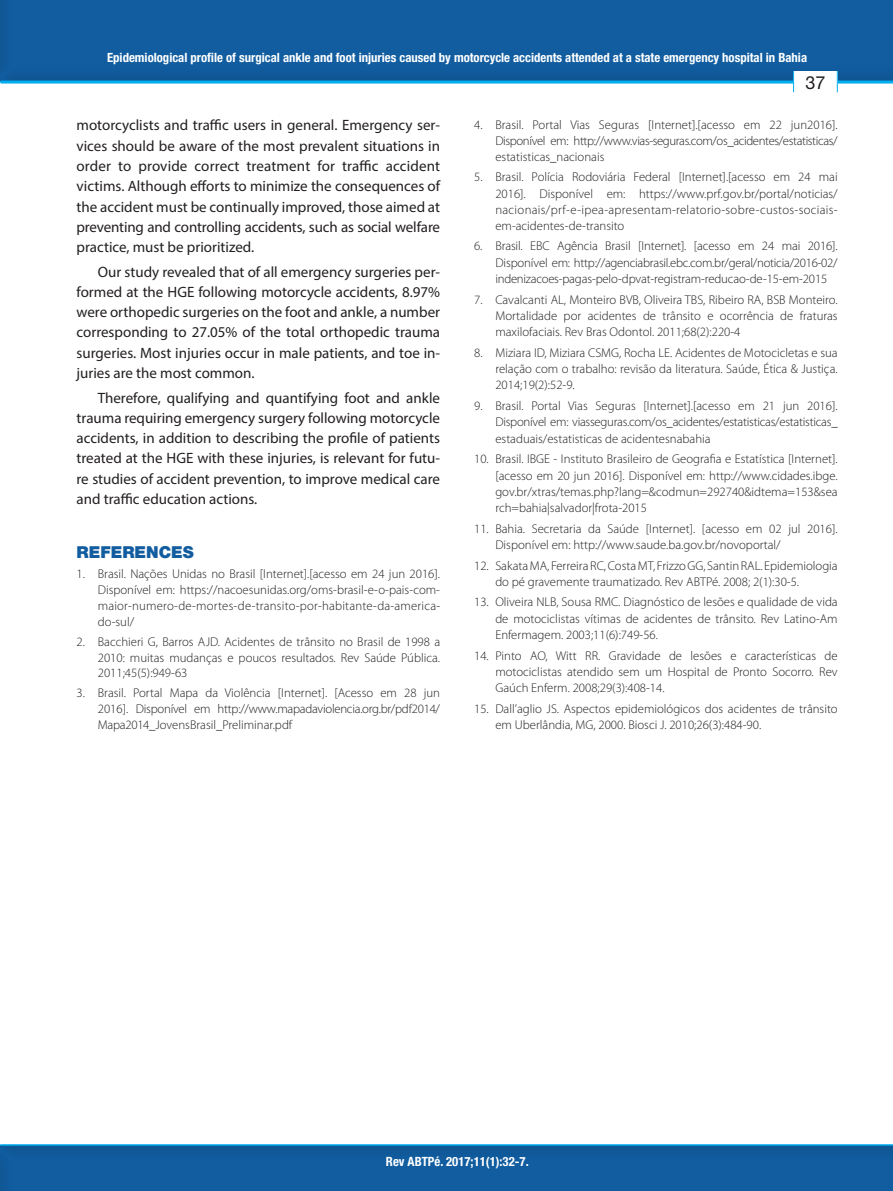
<style>
.page{position:relative;width:893px;height:1191px;background:#fff}
.page>*{position:absolute;margin:0;border:0;box-sizing:border-box;transform-origin:0 0}
.t1{font:18px "Helvetica Neue";color:#231f20}
.t2{font:900 16.5px "Helvetica Neue";color:#115da0}
.t3{font:15px/20.2px "Myriad Pro";color:#231f20;text-align:justify}
.t4{font:300 12.75px/16.4px "Myriad Pro";color:#231f20;text-align:justify}
.t5{font:700 condensed 12.75px "Helvetica Neue";color:#fff}
</style>
<div class="page">
<div style="left:0;top:0;width:893px;height:84px;background:#115da0"></div>
<hr style="left:0;top:81px;width:893px;height:3px;background:#00aeef">
<div style="left:793px;top:71px;width:45px;height:21px;background:#fff"></div>
<svg style="left:793px;top:71px;width:1px;height:21px"></svg>
<svg style="left:837px;top:71px;width:1px;height:21px"></svg>
<div style="left:0;top:1143px;width:893px;height:48px;background:#115da0"></div>
<hr style="left:0;top:1144px;width:893px;height:1px;background:#00aeef">
<p class="t5" style="left:107px;top:50px;width:701px">Epidemiological profile of surgical ankle and foot injuries caused by motorcycle accidents attended at a state emergency hospital in Bahia</p>
<p class="t3" style="left:77px;top:115px;width:365px">motorcyclists and traffic users in general. Emergency ser&shy;vices should be aware of the most prevalent situations in order to provide correct treatment for traffic accident victims. Although efforts to minimize the consequences of the accident must be continually improved, those aimed at preventing and controlling accidents, such as social welfare practice, must be prioritized.</p>
<p class="t3" style="left:77px;top:261px;width:365px;text-indent:21px">Our study revealed that of all emergency surgeries per&shy;formed at the HGE following motorcycle accidents, 8.97% were orthopedic surgeries on the foot and ankle, a number corresponding to 27.05% of the total orthopedic trauma surgeries. Most injuries occur in male patients, and toe in&shy;juries are the most common.</p>
<p class="t3" style="left:77px;top:387px;width:365px;text-indent:21px">Therefore, qualifying and quantifying foot and ankle trauma requiring emergency surgery following motorcycle accidents, in addition to describing the profile of patients treated at the HGE with these injuries, is relevant for futu&shy;re studies of accident prevention, to improve medical care and traffic education actions.</p>
<p class="t2" style="left:77px;top:542px;width:119px">REFERENCES</p>
<p class="t4" style="left:98px;top:566px;width:344px;line-height:15.8px;text-indent:-21px">1. Brasil. Nações Unidas no Brasil [Internet].[acesso em 24 jun 2016].<br>Disponível em: https://nacoesunidas.org/oms-brasil-e-o-pais-com&shy;maior-numero-de-mortes-de-transito-por-habitante-da-america&shy;do-sul/</p>
<p class="t4" style="left:98px;top:634px;width:344px;line-height:15.8px;text-indent:-21px">2. Bacchieri G, Barros AJD. Acidentes de trânsito no Brasil de 1998 a 2010: muitas mudanças e poucos resultados. Rev Saúde Pública.<br>2011;45(5):949-63</p>
<p class="t4" style="left:98px;top:685px;width:344px;line-height:15.8px;text-indent:-21px">3. Brasil. Portal Mapa da Violência [Internet]. [Acesso em 28 jun 2016]. Disponível em http://www.mapadaviolencia.org.br/pdf2014/ Mapa2014_JovensBrasil_Preliminar.pdf</p>
<h1 class="t1" style="left:805px;top:72px;width:22px">37</h1>
<p class="t4" style="left:495px;top:116px;width:344px;text-indent:-21px">4. Brasil. Portal Vias Seguras [Internet].[acesso em 22 jun2016].<br>Disponível em: http://www.vias-seguras.com/os_acidentes/estatisticas/ estatisticas_nacionais</p>
<p class="t4" style="left:495px;top:169px;width:344px;text-indent:-21px">5. Brasil. Polícia Rodoviária Federal [Internet].[acesso em 24 mai 2016]. Disponível em: https://www.prf.gov.br/portal/noticias/ nacionais/prf-e-ipea-apresentam-relatorio-sobre-custos-sociais&shy;em-acidentes-de-transito</p>
<p class="t4" style="left:495px;top:238px;width:344px;text-indent:-21px">6. Brasil. EBC Agência Brasil [Internet]. [acesso em 24 mai 2016].<br>Disponível em: http://agenciabrasil.ebc.com.br/geral/noticia/2016-02/ indenizacoes-pagas-pelo-dpvat-registram-reducao-de-15-em-2015</p>
<p class="t4" style="left:495px;top:291px;width:344px;text-indent:-21px">7. Cavalcanti AL, Monteiro BVB, Oliveira TBS, Ribeiro RA, BSB Monteiro.<br>Mortalidade por acidentes de trânsito e ocorrência de fraturas maxilofaciais. Rev Bras Odontol. 2011;68(2):220-4</p>
<p class="t4" style="left:495px;top:344px;width:344px;text-indent:-21px">8. Miziara ID, Miziara CSMG, Rocha LE. Acidentes de Motocicletas e sua relação com o trabalho: revisão da literatura. Saúde, Ética &amp; Justiça.<br>2014;19(2):52-9.</p>
<p class="t4" style="left:495px;top:398px;width:344px;text-indent:-21px">9. Brasil. Portal Vias Seguras [Internet].[acesso em 21 jun 2016].<br>Disponível em: viasseguras.com/os_acidentes/estatisticas/estatisticas_ estaduais/estatisticas de acidentesnabahia</p>
<p class="t4" style="left:495px;top:451px;width:344px;text-indent:-21px">10. Brasil. IBGE - Instituto Brasileiro de Geografia e Estatística [Internet]. [acesso em 20 jun 2016]. Disponível em: http://www.cidades.ibge. gov.br/xtras/temas.php?lang=&amp;codmun=292740&amp;idtema=153&amp;sea rch=bahia|salvador|frota-2015</p>
<p class="t4" style="left:495px;top:520px;width:344px;text-indent:-21px">11. Bahia. Secretaria da Saúde [Internet]. [acesso em 02 jul 2016].<br>Disponível em: http://www.saude.ba.gov.br/novoportal/</p>
<p class="t4" style="left:495px;top:557px;width:344px;text-indent:-21px">12. Sakata MA, Ferreira RC, Costa MT, Frizzo GG, Santin RAL. Epidemiologia do pé gravemente traumatizado. Rev ABTPé. 2008; 2(1):30-5.</p>
<p class="t4" style="left:495px;top:594px;width:344px;text-indent:-21px">13. Oliveira NLB, Sousa RMC. Diagnóstico de lesões e qualidade de vida de motociclistas vítimas de acidentes de trânsito. Rev Latino-Am Enfermagem. 2003;11(6):749-56.</p>
<p class="t4" style="left:495px;top:647px;width:344px;text-indent:-21px">14. Pinto AO, Witt RR. Gravidade de lesões e características de motociclistas atendido sem um Hospital de Pronto Socorro. Rev Gaúch Enferm. 2008;29(3):408-14.</p>
<p class="t4" style="left:495px;top:700px;width:344px;text-indent:-21px">15. Dall’aglio JS. Aspectos epidemiológicos dos acidentes de trânsito em Uberlândia, MG, 2000. Biosci J. 2010;26(3):484-90.</p>
<p class="t5" style="left:386px;top:1153px;width:144px">Rev ABTPé. 2017;11(1):32-7.</p>
</div>
